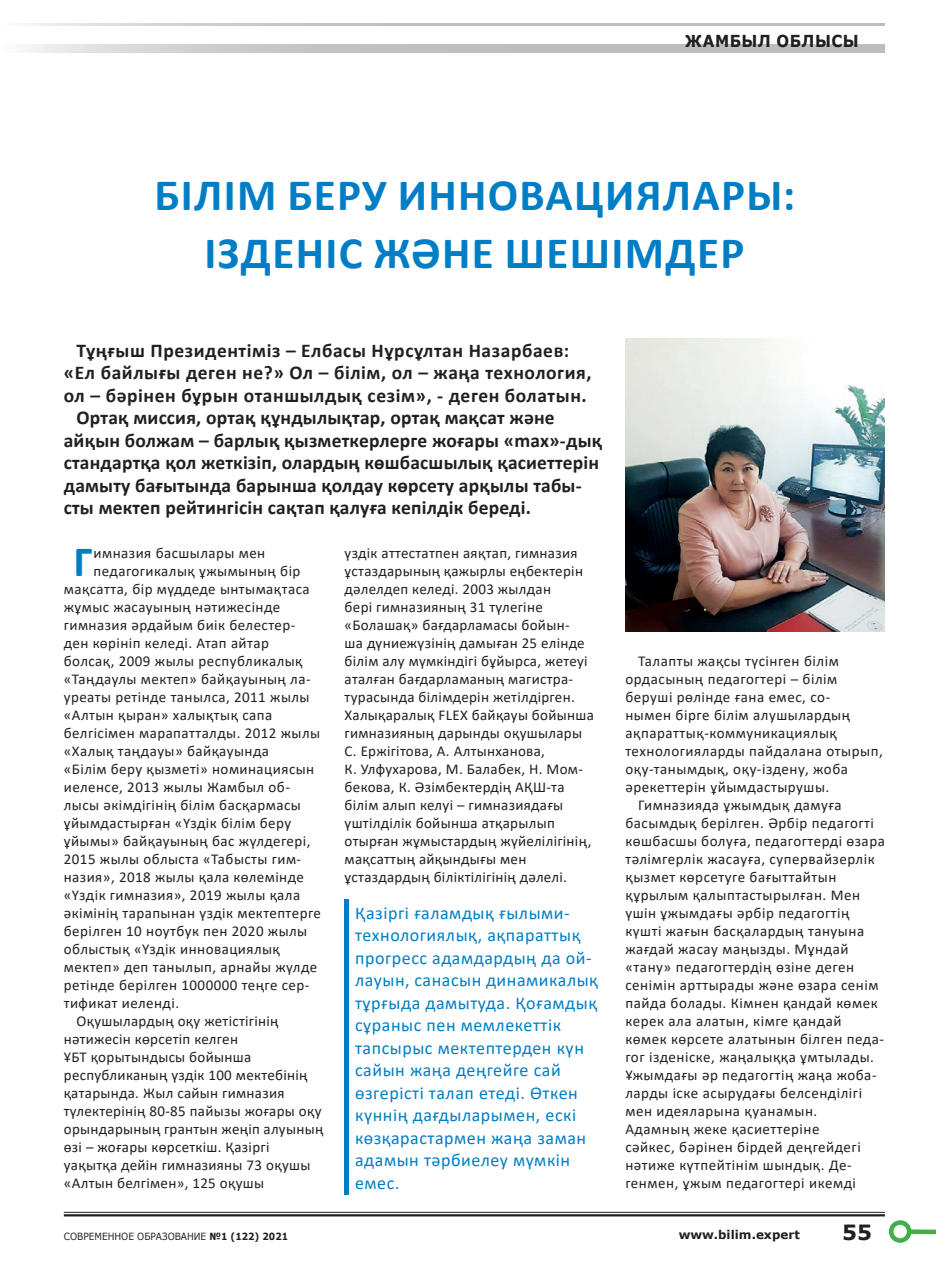
<style>
.page{position:relative;width:936px;height:1263px;background:#fff}
.page>*{position:absolute;margin:0;border:0;box-sizing:border-box;transform-origin:0 0}
.t1{font:700 45px/58.5px "Calibri";letter-spacing:.03em;color:#007ec5;text-align:center}
.t2{font:700 43.35px "Calibri";color:#007ec5}
.t3{font:700 21px "Verdana";color:#231f20}
.t4{font:700 19.5px "Calibri";letter-spacing:.01em;color:#231f20}
.t5{font:700 19.5px "Calibri";letter-spacing:.03em;color:#231f20}
.t6{font:18px/22.5px "Calibri";letter-spacing:.03em;color:#007ec5}
.t7{font:700 16.5px "Verdana";letter-spacing:.035em;color:#231f20;scale:.91 1}
.t8{font:15px/18px "Calibri";letter-spacing:.03em;color:#231f20}
.t9{font:700 12px "Verdana";color:#231f20}
.t10{font:9.9px "Verdana";color:#231f20;scale:.91 1}
.s1{font-weight:700}
</style>
<div class="page">
<div style="left:344px;top:899px;width:5px;height:296px;background:#007ec5"></div>
<img style="left:625px;top:338px;width:259px;height:293px">
<hr style="left:64px;top:1212px;width:820px;height:1px;background:#231f20">
<hr style="left:64px;top:1214px;width:820px;height:2px;background:#231f20">
<div style="left:909px;top:1229px;width:26px;height:5px;background:#40ae49"></div>
<div style="left:888px;top:1220px;width:23px;height:23px;border:4px solid #40ae49;border-radius:50%"></div>
<svg style="left:29px;top:44px;width:855px;height:8px;background:#c5c5c8"></svg>
<hr style="left:4px;top:23px;width:880px;height:3px;background:#bcbdc0">
<p class="t7" style="left:685px;top:29px;width:193px">ЖАМБЫЛ ОБЛЫСЫ</p>
<h1 class="t1" style="left:154px;top:165px;width:642px">БІЛІМ БЕРУ ИННОВАЦИЯЛАРЫ:<br>ІЗДЕНІС ЖӘНЕ ШЕШІМДЕР</h1>
<h3 class="t5" style="left:77px;top:337px;width:494px">Тұңғыш Президентіміз – Елбасы Нұрсұлтан Назарбаев:</h3>
<h3 class="t5" style="left:64px;top:359px;width:529px">«Ел байлығы деген не?» Ол – білім, ол – жаңа технология,</h3>
<h3 class="t5" style="left:64px;top:382px;width:524px">ол – бәрінен бұрын отаншылдық сезім», - деген болатын.</h3>
<h3 class="t4" style="left:77px;top:404px;width:479px">Ортақ миссия, ортақ құндылықтар, ортақ мақсат және</h3>
<h3 class="t4" style="left:64px;top:427px;width:540px">айқын болжам – барлық қызметкерлерге жоғары «max»-дық</h3>
<h3 class="t4" style="left:64px;top:449px;width:536px">стандартқа қол жеткізіп, олардың көшбасшылық қасиеттерін</h3>
<h3 class="t4" style="left:64px;top:472px;width:519px">дамыту бағытында барынша қолдау көрсету арқылы табы-</h3>
<h3 class="t4" style="left:64px;top:494px;width:468px">сты мектеп рейтингісін сақтап қалуға кепілдік береді.</h3>
<h2 class="t2" style="left:74px;top:531px;width:20px">Г</h2>
<p class="t8" style="left:94px;top:544px;width:173px">имназия басшылары мен</p>
<p class="t8" style="left:94px;top:562px;width:208px">педагогикалық ұжымының бір</p>
<p class="t8" style="left:64px;top:580px;width:247px">мақсатта, бір мүддеде ынтымақтаса</p>
<p class="t8" style="left:64px;top:598px;width:218px">жұмыс жасауының нәтижесінде</p>
<p class="t8" style="left:64px;top:616px;width:233px">гимназия әрдайым биік белестер-</p>
<p class="t8" style="left:64px;top:634px;width:207px">ден көрініп келеді. Атап айтар</p>
<p class="t8" style="left:64px;top:652px;width:240px">болсақ, 2009 жылы республикалық</p>
<p class="t8" style="left:64px;top:670px;width:248px">«Таңдаулы мектеп» байқауының ла-</p>
<p class="t8" style="left:64px;top:688px;width:247px">уреаты ретінде танылса, 2011 жылы</p>
<p class="t8" style="left:64px;top:706px;width:210px">«Алтын қыран» халықтық сапа</p>
<p class="t8" style="left:64px;top:724px;width:258px">белгісімен марапатталды. 2012 жылы</p>
<p class="t8" style="left:64px;top:742px;width:207px">«Халық таңдауы» байқауында</p>
<p class="t8" style="left:64px;top:760px;width:252px">«Білім беру қызметі» номинациясын</p>
<p class="t8" style="left:64px;top:778px;width:227px">иеленсе, 2013 жылы Жамбыл об-</p>
<p class="t8" style="left:64px;top:796px;width:238px">лысы әкімдігінің білім басқармасы</p>
<p class="t8" style="left:64px;top:814px;width:229px">ұйымдастырған «Үздік білім беру</p>
<p class="t8" style="left:64px;top:832px;width:248px">ұйымы» байқауының бас жүлдегері,</p>
<p class="t8" style="left:64px;top:850px;width:239px">2015 жылы облыста «Табысты гим-</p>
<p class="t8" style="left:64px;top:868px;width:241px">назия», 2018 жылы қала көлемінде</p>
<p class="t8" style="left:64px;top:886px;width:238px">«Үздік гимназия», 2019 жылы қала</p>
<p class="t8" style="left:64px;top:904px;width:259px">әкімінің тарапынан үздік мектептерге</p>
<p class="t8" style="left:64px;top:922px;width:245px">берілген 10 ноутбук пен 2020 жылы</p>
<p class="t8" style="left:64px;top:940px;width:218px">облыстық «Үздік инновациялық</p>
<p class="t8" style="left:64px;top:958px;width:255px">мектеп» деп танылып, арнайы жүлде</p>
<p class="t8" style="left:64px;top:976px;width:247px">ретінде берілген 1000000 теңге сер-</p>
<p class="t8" style="left:64px;top:994px;width:117px">тификат иеленді.</p>
<p class="t8" style="left:77px;top:1012px;width:203px">Оқушылардың оқу жетістігінің</p>
<p class="t8" style="left:64px;top:1030px;width:176px">нәтижесін көрсетіп келген</p>
<p class="t8" style="left:64px;top:1048px;width:189px">ҰБТ қорытындысы бойынша</p>
<p class="t8" style="left:64px;top:1066px;width:245px">республиканың үздік 100 мектебінің</p>
<p class="t8" style="left:64px;top:1084px;width:222px">қатарында. Жыл сайын гимназия</p>
<p class="t8" style="left:64px;top:1102px;width:259px">түлектерінің 80-85 пайызы жоғары оқу</p>
<p class="t8" style="left:64px;top:1120px;width:261px">орындарының грантын жеңіп алуының</p>
<p class="t8" style="left:64px;top:1138px;width:207px">өзі – жоғары көрсеткіш. Қазіргі</p>
<p class="t8" style="left:64px;top:1156px;width:248px">уақытқа дейін гимназияны 73 оқушы</p>
<p class="t8" style="left:64px;top:1174px;width:202px">«Алтын белгімен», 125 оқушы</p>
<p class="t8" style="left:344px;top:544px;width:251px">үздік аттестатпен аяқтап, гимназия ұстаздарының қажырлы еңбектерін дәлелдеп келеді. 2003 жылдан<br>бері гимназияның 31 түлегіне «Болашақ» бағдарламасы бойын-<br>ша дүниежүзінің дамыған 25 елінде білім алу мүмкіндігі бұйырса, жетеуі аталған бағдарламаның магистра&shy;турасында білімдерін жетілдірген.<br>Халықаралық FLEX байқауы бойынша гимназияның дарынды оқушылары С. Ержігітова, А. Алтынханова,<br>К. Улфухарова, М. Балабек, Н. Мом&shy;бекова, К. Әзімбектердің АҚШ-та білім алып келуі – гимназиядағы үштілділік бойынша атқарылып отырған жұмыстардың жүйелілігінің, мақсаттың айқындығы мен ұстаздардың біліктілігінің дәлелі.</p>
<p class="t6" style="left:355px;top:901px;width:244px">Қазіргі ғаламдық ғылыми&shy;технологиялық, ақпараттық прогресс адамдардың да ой&shy;лауын, санасын динамикалық тұрғыда дамытуда. Қоғамдық сұраныс пен мемлекеттік тапсырыс мектептерден күн сайын жаңа деңгейге сай өзгерісті талап етеді. Өткен күннің дағдыларымен, ескі көзқарастармен жаңа заман адамын тәрбиелеу мүмкін емес.</p>
<p class="t8" style="left:638px;top:652px;width:202px">Талапты жақсы түсінген білім</p>
<p class="t8" style="left:625px;top:670px;width:213px">ордасының педагогтері – білім</p>
<p class="t8" style="left:625px;top:688px;width:206px">беруші рөлінде ғана емес, со-</p>
<p class="t8" style="left:625px;top:706px;width:226px">нымен бірге білім алушылардың</p>
<p class="t8" style="left:625px;top:724px;width:213px">ақпараттық-коммуникациялық</p>
<p class="t8" style="left:625px;top:742px;width:259px">технологияларды пайдалана отырып,</p>
<p class="t8" style="left:625px;top:760px;width:224px">оқу-танымдық, оқу-іздену, жоба</p>
<p class="t8" style="left:625px;top:778px;width:205px">әрекеттерін ұйымдастырушы.</p>
<p class="t8" style="left:638px;top:796px;width:205px">Гимназияда ұжымдық дамуға</p>
<p class="t8" style="left:625px;top:814px;width:250px">басымдық берілген. Әрбір педагогті</p>
<p class="t8" style="left:625px;top:832px;width:261px">көшбасшы болуға, педагогтерді өзара</p>
<p class="t8" style="left:625px;top:850px;width:251px">тәлімгерлік жасауға, супервайзерлік</p>
<p class="t8" style="left:625px;top:868px;width:212px">қызмет көрсетуге бағыттайтын</p>
<p class="t8" style="left:625px;top:886px;width:236px">құрылым қалыптастырылған. Мен</p>
<p class="t8" style="left:625px;top:904px;width:225px">үшін ұжымдағы әрбір педагогтің</p>
<p class="t8" style="left:625px;top:922px;width:240px">күшті жағын басқалардың тануына</p>
<p class="t8" style="left:625px;top:940px;width:224px">жағдай жасау маңызды. Мұндай</p>
<p class="t8" style="left:625px;top:958px;width:230px">«тану» педагогтердің өзіне деген</p>
<p class="t8" style="left:625px;top:976px;width:254px">сенімін арттырады және өзара сенім</p>
<p class="t8" style="left:625px;top:994px;width:254px">пайда болады. Кімнен қандай көмек</p>
<p class="t8" style="left:625px;top:1012px;width:217px">керек ала алатын, кімге қандай</p>
<p class="t8" style="left:625px;top:1030px;width:260px">көмек көрсете алатынын білген педа-</p>
<p class="t8" style="left:625px;top:1048px;width:250px">гог ізденіске, жаңалыққа ұмтылады.</p>
<p class="t8" style="left:625px;top:1066px;width:253px">Ұжымдағы әр педагогтің жаңа жоба-</p>
<p class="t8" style="left:625px;top:1084px;width:238px">ларды іске асырудағы белсенділігі</p>
<p class="t8" style="left:625px;top:1102px;width:193px">мен идеяларына қуанамын.</p>
<p class="t8" style="left:625px;top:1120px;width:195px">Адамның жеке қасиеттеріне</p>
<p class="t8" style="left:625px;top:1138px;width:237px">сәйкес, бәрінен бірдей деңгейдегі</p>
<p class="t8" style="left:625px;top:1156px;width:228px">нәтиже күтпейтінім шындық. Де-</p>
<p class="t8" style="left:625px;top:1174px;width:232px">генмен, ұжым педагогтері икемді</p>
<p class="t10" style="left:64px;top:1229px;width:248px">СОВРЕМЕННОЕ ОБРАЗОВАНИЕ <span class="s1">№1 (122) 2021</span></p>
<p class="t9" style="left:678px;top:1226px;width:123px">www.bilim.expert</p>
<h3 class="t3" style="left:842px;top:1217px;width:31px">55</h3>
</div>
